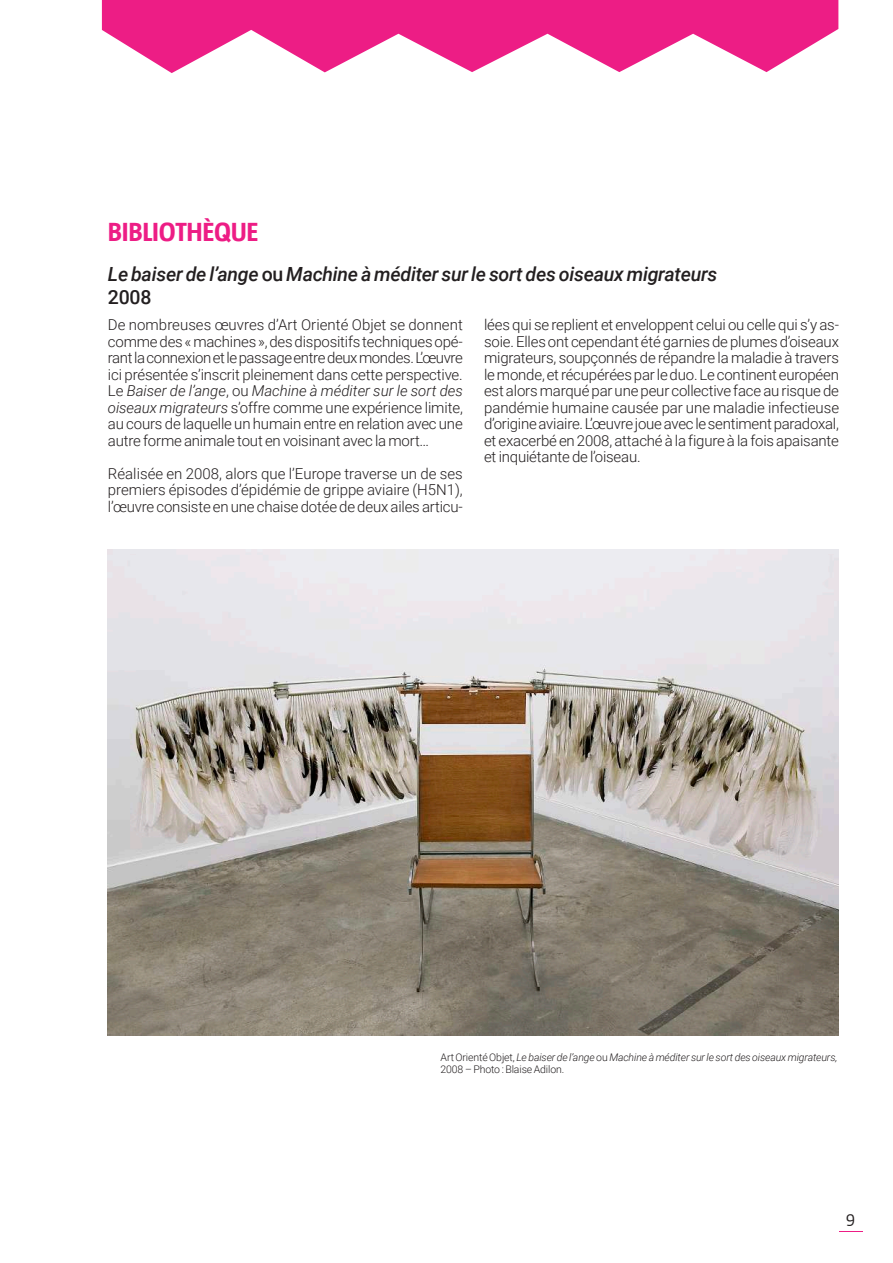
<style>
.page{position:relative;width:893px;height:1263px;background:#fff}
.page>*{position:absolute;margin:0;border:0;box-sizing:border-box;transform-origin:0 0}
.t1{font:700 27px "Taz";letter-spacing:-.01em;color:#ed1d85}
.t2{font:italic 500 19.5px/23.4px "Roboto";letter-spacing:-.01em;color:#231f20}
.t3{font:300 18px "Taz";color:#231f20}
.t4{font:300 15px/16.5px "Roboto";letter-spacing:-.01em;color:#231f20;text-align:justify}
.t5{font:italic 300 10.5px/12.6px "Roboto";letter-spacing:-.01em;color:#231f20}
.s1{font-style:normal}
.s2{font-style:italic}
</style>
<div class="page">
<svg style="left:839px;top:1231px;width:23px;height:1px"></svg>
<img style="left:108px;top:549px;width:731px;height:487px">
<svg style="left:102px;top:0;width:736px;height:73px;fill:#ed1d85"></svg>
<h1 class="t1" style="left:108px;top:217px;width:152px">BIBLIOTHÈQUE</h1>
<h2 class="t2" style="left:108px;top:262px;width:611px">Le baiser de l’ange <span class="s1">ou</span> Machine à méditer sur le sort des oiseaux migrateurs<br><span class="s1">2008</span></h2>
<p class="t4" style="left:108px;top:316px;width:356px">De nombreuses œuvres d’Art Orienté Objet se donnent comme des « machines », des dispositifs techniques opé&shy;rant la connexion et le passage entre deux mondes. L’œuvre ici présentée s’inscrit pleinement dans cette perspective.<br>Le <span class="s2">Baiser de l’ange</span>, ou <span class="s2">Machine à méditer sur le sort des oiseaux migrateurs</span> s’offre comme une expérience limite, au cours de laquelle un humain entre en relation avec une autre forme animale tout en voisinant avec la mort…</p>
<p class="t4" style="left:108px;top:465px;width:356px">Réalisée en 2008, alors que l’Europe traverse un de ses premiers épisodes d’épidémie de grippe aviaire (H5N1), l’œuvre consiste en une chaise dotée de deux ailes articu-</p>
<p class="t4" style="left:484px;top:316px;width:356px">lées qui se replient et enveloppent celui ou celle qui s’y as&shy;soie. Elles ont cependant été garnies de plumes d’oiseaux migrateurs, soupçonnés de répandre la maladie à travers le monde, et récupérées par le duo. Le continent européen est alors marqué par une peur collective face au risque de pandémie humaine causée par une maladie infectieuse d’origine aviaire. L’œuvre joue avec le sentiment paradoxal, et exacerbé en 2008, attaché à la figure à la fois apaisante et inquiétante de l’oiseau.</p>
<p class="t5" style="left:441px;top:1050px;width:398px"><span class="s1">Art Orienté Objet,</span> Le baiser de l’ange <span class="s1">ou</span> Machine à méditer sur le sort des oiseaux migrateurs,<br><span class="s1">2008 – Photo : Blaise Adilon.</span></p>
<p class="t3" style="left:846px;top:1211px;width:11px">9</p>
</div>
